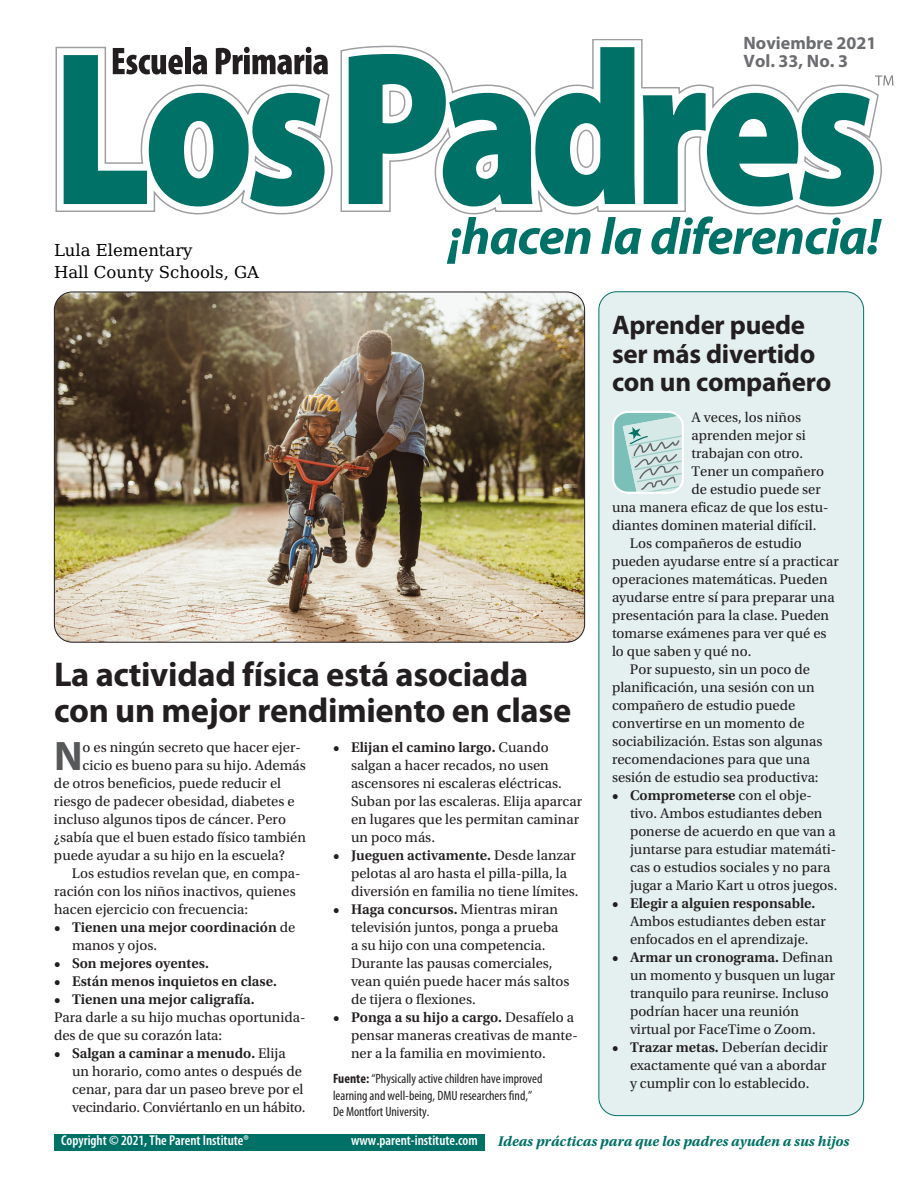
<style>
.page{position:relative;width:918px;height:1188px;background:#fff}
.page>*{position:absolute;margin:0;border:0;box-sizing:border-box;transform-origin:0 0}
.t1{font:700 41.4px "Myriad Pro";color:#57585a}
.t2{font:700 34.5px/36px "Myriad Pro";letter-spacing:-.01em;color:#231f20}
.t3{font:700 27px/28.5px "Myriad Pro";letter-spacing:-.01em;color:#231f20}
.t4{font:700 18px/18px "Myriad Pro";color:#6c6d70}
.t5{font:16.5px/22.5px "DejaVu Math Te X Gyre";color:#000}
.t6{font:14.7px/18px "Utopia Std";color:#231f20}
.t7{font:600 14.7px/18px "Utopia Std";color:#231f20}
.t8{font:italic 700 14.7px "Utopia Std";color:#007167}
.t9{font:600 condensed 14.25px "Myriad Pro";color:#fff}
.t10{font:condensed 13.5px/16.5px "Myriad Pro";color:#231f20}
.s1{font-weight:400}
.s2{font-weight:600}
.s3{font-weight:700}
</style>
<div class="page">
<svg style="left:447px;top:217px;width:144px;height:47px"></svg>
<svg style="left:601px;top:217px;width:40px;height:37px"></svg>
<svg style="left:651px;top:216px;width:231px;height:38px"></svg>
<svg style="left:56px;top:39px;width:827px;height:176px"></svg>
<svg style="left:349px;top:47px;width:286px;height:159px"></svg>
<svg style="left:643px;top:93px;width:231px;height:113px"></svg>
<svg style="left:64px;top:47px;width:264px;height:159px"></svg>
<svg style="left:875px;top:76px;width:18px;height:9px"></svg>
<div style="left:599px;top:292px;width:265px;height:824px;background:#e4f0ef;border-radius:18px"></div>
<div style="left:54px;top:1134px;width:430px;height:16px;background:#007167"></div>
<svg style="left:612px;top:411px;width:72px;height:83px"></svg>
<img style="left:54px;top:292px;width:531px;height:349px">
<p class="t4" style="left:744px;top:33px;width:134px">Noviembre 2021<br>Vol. 33, No. 3</p>
<p class="t5" style="left:54px;top:240px;width:207px">Lula Elementary<br>Hall County Schools, GA</p>
<h2 class="t2" style="left:54px;top:655px;width:519px">La actividad física está asociada con un mejor rendimiento en clase</h2>
<h1 class="t1" style="left:54px;top:729px;width:30px">N</h1>
<p class="t6" style="left:83px;top:738px;width:220px">o es ningún secreto que hacer ejer-</p>
<p class="t6" style="left:83px;top:756px;width:225px">cicio es bueno para su hijo. Además</p>
<p class="t6" style="left:54px;top:774px;width:229px">de otros beneficios, puede reducir el</p>
<p class="t6" style="left:54px;top:792px;width:242px">riesgo de padecer obesidad, diabetes e</p>
<p class="t6" style="left:54px;top:810px;width:234px">incluso algunos tipos de cáncer. Pero</p>
<p class="t6" style="left:54px;top:828px;width:254px">¿sabía que el buen estado físico también</p>
<p class="t6" style="left:54px;top:846px;width:232px">puede ayudar a su hijo en la escuela?</p>
<p class="t6" style="left:72px;top:864px;width:230px">Los estudios revelan que, en compa-</p>
<p class="t6" style="left:54px;top:882px;width:243px">ración con los niños inactivos, quienes</p>
<p class="t6" style="left:54px;top:900px;width:196px">hacen ejercicio con frecuencia:</p>
<p class="t7" style="left:72px;top:918px;width:225px;text-indent:-18px">• Tienen una mejor coordinación <span class="s1">de manos y ojos.</span></p>
<p class="t7" style="left:54px;top:954px;width:156px">• Son mejores oyentes.</p>
<p class="t7" style="left:54px;top:972px;width:224px">• Están menos inquietos en clase.</p>
<p class="t7" style="left:54px;top:990px;width:202px">• Tienen una mejor caligrafía.</p>
<p class="t6" style="left:54px;top:1008px;width:253px">Para darle a su hijo muchas oportunida&shy;des de que su corazón lata:</p>
<p class="t6" style="left:72px;top:1044px;width:235px;text-indent:-18px"><span class="s2">• Salgan a caminar a menudo.</span> Elija un horario, como antes o después de cenar, para dar un paseo breve por el vecindario. Conviértanlo en un hábito.</p>
<p class="t6" style="left:351px;top:738px;width:233px;text-indent:-18px"><span class="s2">• Elijan el camino largo.</span> Cuando salgan a hacer recados, no usen ascensores ni escaleras eléctricas.<br>Suban por las escaleras. Elija aparcar en lugares que les permitan caminar un poco más.</p>
<p class="t6" style="left:351px;top:846px;width:229px;text-indent:-18px"><span class="s2">• Jueguen activamente.</span> Desde lanzar pelotas al aro hasta el pilla-pilla, la diversión en familia no tiene límites.</p>
<p class="t6" style="left:351px;top:900px;width:220px;text-indent:-18px"><span class="s2">• Haga concursos.</span> Mientras miran televisión juntos, ponga a prueba a su hijo con una competencia.<br>Durante las pausas comerciales, vean quién puede hacer más saltos de tijera o flexiones.</p>
<p class="t6" style="left:351px;top:1008px;width:228px;text-indent:-18px"><span class="s2">• Ponga a su hijo a cargo.</span> Desafíelo a pensar maneras creativas de mante&shy;ner a la familia en movimiento.</p>
<p class="t10" style="left:333px;top:1070px;width:211px"><span class="s3">Fuente:</span> “Physically active children have improved learning and well-being, DMU researchers find,”<br>De Montfort University.</p>
<h3 class="t3" style="left:612px;top:310px;width:221px">Aprender puede ser más divertido con un compañero</h3>
<p class="t6" style="left:692px;top:408px;width:111px">A veces, los niños</p>
<p class="t6" style="left:692px;top:426px;width:116px">aprenden mejor si</p>
<p class="t6" style="left:692px;top:444px;width:113px">trabajan con otro.</p>
<p class="t6" style="left:692px;top:462px;width:134px">Tener un compañero</p>
<p class="t6" style="left:692px;top:480px;width:131px">de estudio puede ser</p>
<p class="t6" style="left:612px;top:498px;width:218px">una manera eficaz de que los estu-</p>
<p class="t6" style="left:612px;top:516px;width:206px">diantes dominen material difícil.</p>
<p class="t6" style="left:630px;top:534px;width:173px">Los compañeros de estudio</p>
<p class="t6" style="left:612px;top:552px;width:228px">pueden ayudarse entre sí a practicar</p>
<p class="t6" style="left:612px;top:570px;width:217px">operaciones matemáticas. Pueden</p>
<p class="t6" style="left:612px;top:588px;width:224px">ayudarse entre sí para preparar una</p>
<p class="t6" style="left:612px;top:606px;width:219px">presentación para la clase. Pueden</p>
<p class="t6" style="left:612px;top:624px;width:216px">tomarse exámenes para ver qué es</p>
<p class="t6" style="left:612px;top:642px;width:141px">lo que saben y qué no.</p>
<p class="t6" style="left:630px;top:660px;width:182px">Por supuesto, sin un poco de</p>
<p class="t6" style="left:612px;top:678px;width:204px">planificación, una sesión con un</p>
<p class="t6" style="left:612px;top:696px;width:185px">compañero de estudio puede</p>
<p class="t6" style="left:612px;top:714px;width:194px">convertirse en un momento de</p>
<p class="t6" style="left:612px;top:732px;width:212px">sociabilización. Estas son algunas</p>
<p class="t6" style="left:612px;top:750px;width:200px">recomendaciones para que una</p>
<p class="t6" style="left:612px;top:768px;width:208px">sesión de estudio sea productiva:</p>
<p class="t6" style="left:630px;top:786px;width:209px;text-indent:-18px"><span class="s2">• Comprometerse</span> con el obje&shy;tivo. Ambos estudiantes deben ponerse de acuerdo en que van a juntarse para estudiar matemáti&shy;cas o estudios sociales y no para jugar a Mario Kart u otros juegos.</p>
<p class="t7" style="left:612px;top:894px;width:205px">• Elegir a alguien responsable.</p>
<p class="t6" style="left:630px;top:912px;width:197px">Ambos estudiantes deben estar enfocados en el aprendizaje.</p>
<p class="t6" style="left:630px;top:948px;width:207px;text-indent:-18px"><span class="s2">• Armar un cronograma.</span> Definan un momento y busquen un lugar tranquilo para reunirse. Incluso podrían hacer una reunión virtual por FaceTime o Zoom.</p>
<p class="t6" style="left:630px;top:1038px;width:200px;text-align:justify;text-indent:-18px"><span class="s2">• Trazar metas.</span> Deberían decidir exactamente qué van a abordar y cumplir con lo establecido.</p>
<p class="t9" style="left:61px;top:1132px;width:189px">Copyright © 2021, The Parent Institute®</p>
<p class="t9" style="left:351px;top:1132px;width:128px">www.parent-institute.com</p>
<p class="t8" style="left:498px;top:1133px;width:353px">Ideas prácticas para que los padres ayuden a sus hijos</p>
</div>
